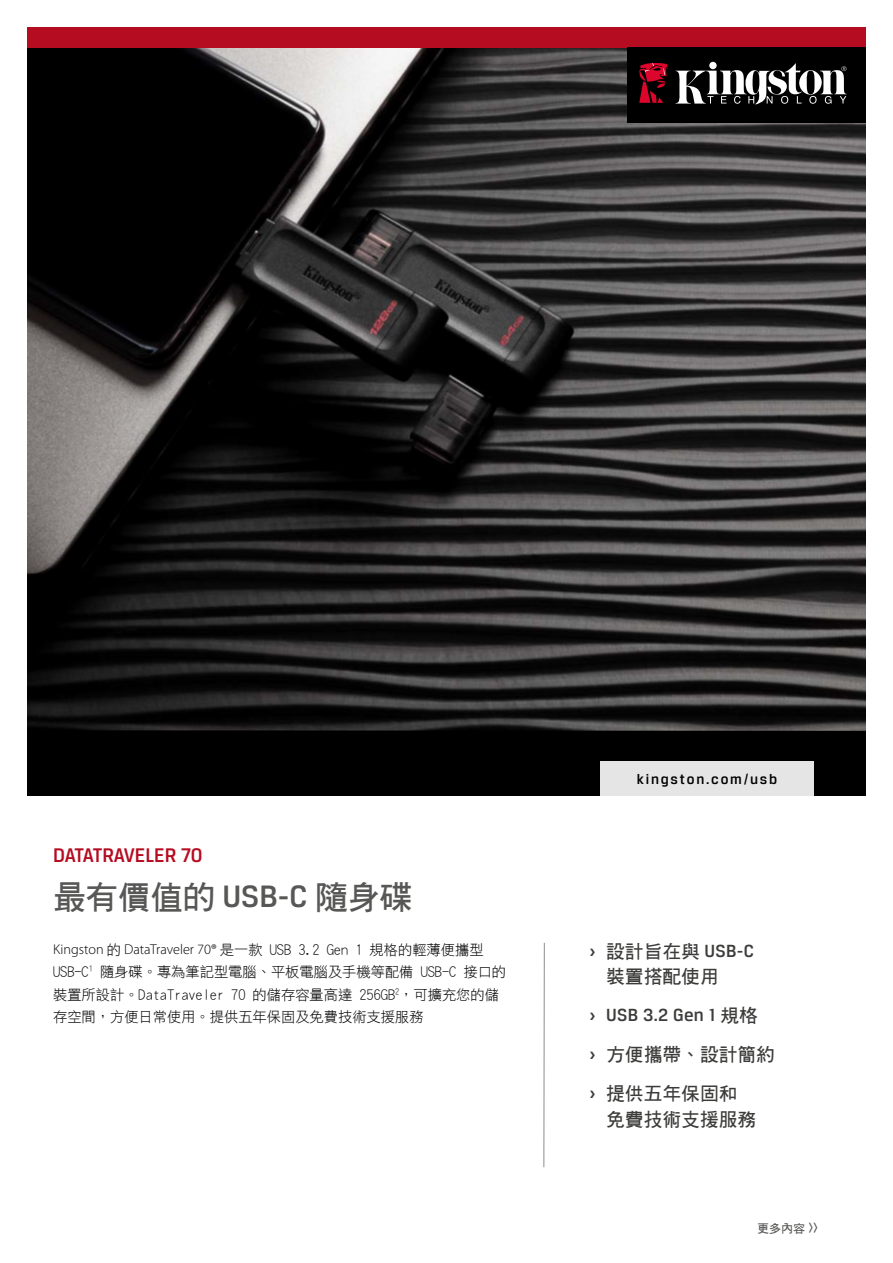
<style>
.page{position:relative;width:893px;height:1263px;background:#fff}
.page>*{position:absolute;margin:0;border:0;box-sizing:border-box;transform-origin:0 0}
.t1{font:33px "DF Hei W7 WIN BF";letter-spacing:-.02em;color:#575756}
.t2{font:500 21px "Breuer Text";letter-spacing:-.015em;color:#b60c22}
.t3{font:18.75px/25.5px "DF Hei W7 WIN BF";color:#3c3c3b}
.t4{font:500 18.75px "Breuer Text";letter-spacing:.015em;color:#3c3c3b}
.t5{font:500 15px "Breuer Text";letter-spacing:.12em;color:#000}
.t6{font:14.25px/22.5px "DF Hei W3 WIN BF";color:#000}
.t7{font:300 14.25px "Myriad Pro";color:#000}
.t8{font:12px "DF Hei W7 WIN BF";color:#575756}
.s1{font-family:"Breuer Text";font-weight:500}
.s2{font-family:"DF Hei W3 WIN BF";font-weight:400}
.s3{font-family:"Breuer Text";font-weight:700}
.s4{font-weight:700}
.s5{font-family:"DF Hei W7 WIN BF";font-weight:400}
.s6{font-family:"Breuer Text";font-weight:500;font-size:13.5px}
</style>
<div class="page">
<div style="left:27px;top:47px;width:839px;height:749px;background:#000"></div>
<img style="left:27px;top:47px;width:839px;height:684px">
<div style="left:600px;top:761px;width:214px;height:35px;background:#e5e5e5"></div>
<div style="left:27px;top:27px;width:839px;height:20px;background:#b60c22"></div>
<div style="left:628px;top:47px;width:238px;height:76px;background:#000"></div>
<svg style="left:675px;top:63px;width:172px;height:42px"></svg>
<svg style="left:639px;top:62px;width:29px;height:41px"></svg>
<svg style="left:543px;top:942px;width:2px;height:226px"></svg>
<h2 class="t2" style="left:53px;top:843px;width:151px">DATATRAVELER 70</h2>
<h1 class="t1" style="left:53px;top:880px;width:361px">最有價值的 <span class="s1">USB-C</span> 隨身碟</h1>
<p class="t7" style="left:53px;top:940px;width:432px">Kingston <span class="s2">的</span> DataTraveler 70® <span class="s2">是一款 USB 3.2 Gen 1 規格的輕薄便攜型</span></p>
<p class="t6" style="left:53px;top:960px;width:455px">USB-C<sup>1</sup> 隨身碟。專為筆記型電腦、平板電腦及手機等配備 USB-C 接口的裝置所設計。DataTraveler 70 的儲存容量高達 256GB<sup>2</sup>，可擴充您的儲存空間，方便日常使用。提供五年保固及免費技術支援服務</p>
<p class="t5" style="left:637px;top:771px;width:142px">kingston.com/usb</p>
<h3 class="t3" style="left:606px;top:938px;width:149px;text-indent:-17px"><span class="s3">›</span> 設計旨在與 <span class="s1">USB-C</span>裝置搭配使用</h3>
<h3 class="t4" style="left:589px;top:1005px;width:170px"><span class="s4">›</span> USB 3.2 Gen 1 <span class="s5">規格</span></h3>
<h3 class="t3" style="left:589px;top:1035px;width:187px;line-height:39px"><span class="s3">›</span> 方便攜帶、設計簡約<span class="s3">›</span> 提供五年保固和</h3>
<h3 class="t3" style="left:606px;top:1106px;width:151px">免費技術支援服務</h3>
<p class="t8" style="left:757px;top:1222px;width:62px">更多內容 <span class="s6">&gt;&gt;</span></p>
</div>
